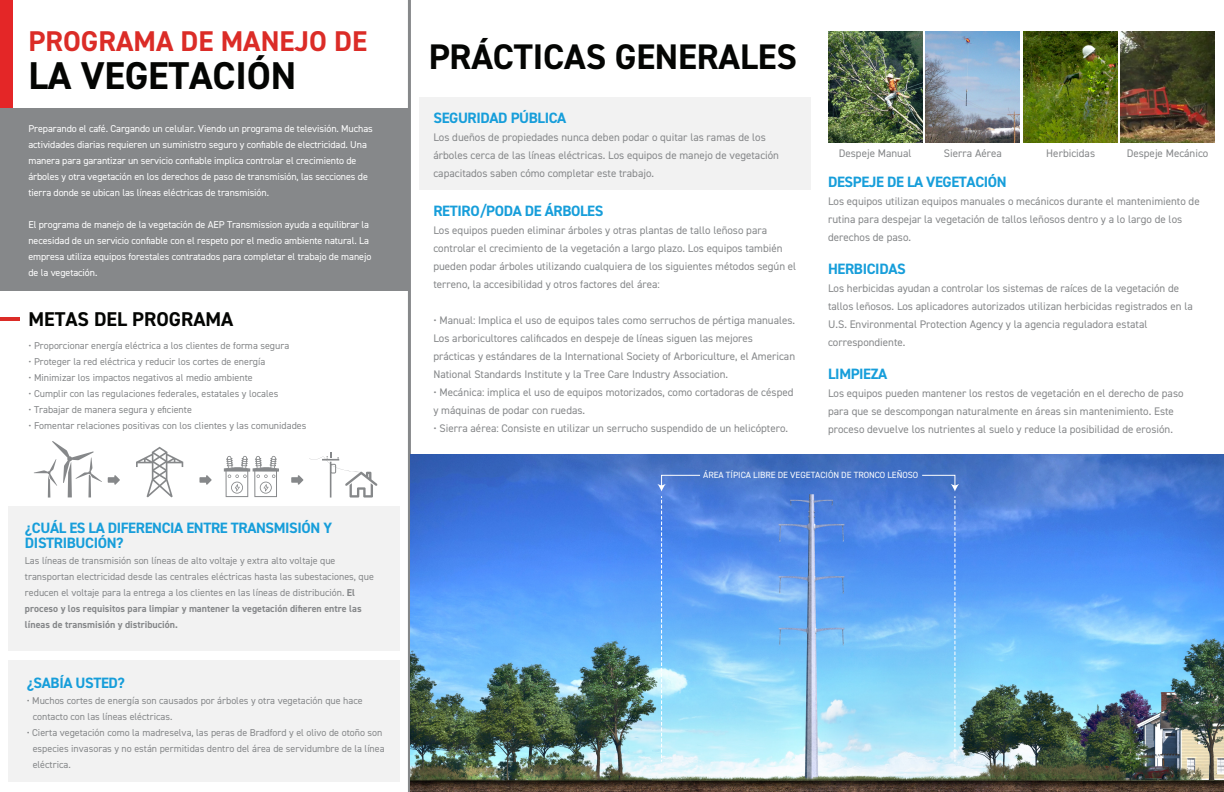
<style>
.page{position:relative;width:1224px;height:792px;background:#fff}
.page>*{position:absolute;margin:0;border:0;box-sizing:border-box;transform-origin:0 0}
.t1{font:700 38.9px "DIN2014";letter-spacing:-.005em;color:#040503}
.t2{font:700 35.6px "DIN2014";letter-spacing:-.005em;color:#040503}
.t3{font:700 28.7px "DIN2014";color:#db2c27}
.t4{font:700 20px "DIN2014";color:#040503}
.t5{font:700 15px/15px "DIN2014";letter-spacing:-.025em;color:#179eda}
.t6{font:11px/18px "DIN2014";color:#86888a}
.t7{font:10px/16px "DIN2014";color:#86888a}
.t8{font:10px/16px "DIN2014";letter-spacing:-.01em;color:#fff}
.t9{font:9px "DIN2014";letter-spacing:-.005em;color:#fff}
.s1{font-weight:700}
</style>
<div class="page">
<div style="left:9px;top:507px;width:391px;height:144px;background:#f2f2f2"></div>
<div style="left:9px;top:660px;width:391px;height:122px;background:#f2f2f2"></div>
<div style="left:0;top:0;width:13px;height:119px;background:#e42627"></div>
<div style="left:0;top:109px;width:409px;height:182px;background:#86888a"></div>
<hr style="left:0;top:318px;width:19px;height:3px;background:#db2c27">
<hr style="left:408px;top:0;width:3px;height:792px;background:#86888a">
<svg style="left:309px;top:453px;width:68px;height:45px"></svg>
<svg style="left:108px;top:475px;width:12px;height:10px"></svg>
<svg style="left:199px;top:475px;width:13px;height:10px"></svg>
<svg style="left:291px;top:475px;width:12px;height:10px"></svg>
<svg style="left:34px;top:441px;width:68px;height:57px"></svg>
<svg style="left:136px;top:447px;width:47px;height:50px"></svg>
<svg style="left:224px;top:456px;width:55px;height:41px"></svg>
<div style="left:419px;top:98px;width:392px;height:92px;background:#f2f2f2"></div>
<img style="left:410px;top:455px;width:814px;height:337px">
<img style="left:1024px;top:32px;width:94px;height:110px">
<img style="left:1121px;top:32px;width:94px;height:110px">
<img style="left:926px;top:32px;width:94px;height:110px">
<img style="left:828px;top:32px;width:94px;height:110px">
<svg style="left:921px;top:474px;width:38px;height:288px"></svg>
<svg style="left:657px;top:474px;width:44px;height:288px"></svg>
<h3 class="t3" style="left:29px;top:22px;width:340px">PROGRAMA DE MANEJO DE</h3>
<h1 class="t1" style="left:28px;top:50px;width:269px">LA VEGETACIÓN</h1>
<p class="t8" style="left:28px;top:120px;width:346px">Preparando el café. Cargando un celular. Viendo un programa de televisión. Muchas actividades diarias requieren un suministro seguro y confiable de electricidad. Una manera para garantizar un servicio confiable implica controlar el crecimiento de árboles y otra vegetación en los derechos de paso de transmisión, las secciones de tierra donde se ubican las líneas eléctricas de transmisión.</p>
<p class="t8" style="left:28px;top:216px;width:344px">El programa de manejo de la vegetación de AEP Transmission ayuda a equilibrar la necesidad de un servicio confiable con el respeto por el medio ambiente natural. La empresa utiliza equipos forestales contratados para completar el trabajo de manejo de la vegetación.</p>
<h3 class="t4" style="left:29px;top:306px;width:206px">METAS DEL PROGRAMA</h3>
<p class="t7" style="left:29px;top:337px;width:262px">• Proporcionar energía eléctrica a los clientes de forma segura</p>
<p class="t7" style="left:29px;top:353px;width:238px">• Proteger la red eléctrica y reducir los cortes de energía</p>
<p class="t7" style="left:29px;top:369px;width:226px">• Minimizar los impactos negativos al medio ambiente</p>
<p class="t7" style="left:29px;top:385px;width:251px">• Cumplir con las regulaciones federales, estatales y locales</p>
<p class="t7" style="left:29px;top:401px;width:165px">• Trabajar de manera segura y eficiente</p>
<p class="t7" style="left:29px;top:417px;width:279px">• Fomentar relaciones positivas con los clientes y las comunidades</p>
<h3 class="t5" style="left:25px;top:520px;width:309px">¿CUÁL ES LA DIFERENCIA ENTRE TRANSMISIÓN Y<br>DISTRIBUCIÓN?</h3>
<p class="t7" style="left:25px;top:552px;width:350px">Las líneas de transmisión son líneas de alto voltaje y extra alto voltaje que transportan electricidad desde las centrales eléctricas hasta las subestaciones, que reducen el voltaje para la entrega a los clientes en las líneas de distribución. <span class="s1">El proceso y los requisitos para limpiar y mantener la vegetación difieren entre las líneas de transmisión y distribución.</span></p>
<h3 class="t5" style="left:27px;top:675px;width:100px">¿SABÍA USTED?</h3>
<p class="t7" style="left:33px;top:692px;width:331px;text-indent:-6px">• Muchos cortes de energía son causados por árboles y otra vegetación que hace contacto con las líneas eléctricas.</p>
<p class="t7" style="left:33px;top:724px;width:353px;text-indent:-6px">• Cierta vegetación como la madreselva, las peras de Bradford y el olivo de otoño son especies invasoras y no están permitidas dentro del área de servidumbre de la línea eléctrica.</p>
<h2 class="t2" style="left:429px;top:33px;width:370px">PRÁCTICAS GENERALES</h2>
<h3 class="t5" style="left:433px;top:110px;width:134px">SEGURIDAD PÚBLICA</h3>
<p class="t6" style="left:433px;top:128px;width:347px">Los dueños de propiedades nunca deben podar o quitar las ramas de los árboles cerca de las líneas eléctricas. Los equipos de manejo de vegetación capacitados saben cómo completar este trabajo.</p>
<h3 class="t5" style="left:433px;top:204px;width:171px">RETIRO/PODA DE ÁRBOLES</h3>
<p class="t6" style="left:433px;top:221px;width:364px">Los equipos pueden eliminar árboles y otras plantas de tallo leñoso para controlar el crecimiento de la vegetación a largo plazo. Los equipos también pueden podar árboles utilizando cualquiera de los siguientes métodos según el terreno, la accesibilidad y otros factores del área:</p>
<p class="t6" style="left:433px;top:311px;width:363px">• Manual: Implica el uso de equipos tales como serruchos de pértiga manuales.<br>Los arboricultores calificados en despeje de líneas siguen las mejores prácticas y estándares de la International Society of Arboriculture, el American National Standards Institute y la Tree Care Industry Association.</p>
<p class="t6" style="left:433px;top:383px;width:362px">• Mecánica: implica el uso de equipos motorizados, como cortadoras de césped y máquinas de podar con ruedas.</p>
<p class="t6" style="left:433px;top:419px;width:356px">• Sierra aérea: Consiste en utilizar un serrucho suspendido de un helicóptero.</p>
<p class="t6" style="left:839px;top:144px;width:74px">Despeje Manual</p>
<p class="t6" style="left:944px;top:144px;width:59px">Sierra Aérea</p>
<p class="t6" style="left:1046px;top:144px;width:50px">Herbicidas</p>
<p class="t6" style="left:1127px;top:144px;width:83px">Despeje Mecánico</p>
<h3 class="t5" style="left:828px;top:174px;width:180px">DESPEJE DE LA VEGETACIÓN</h3>
<p class="t6" style="left:828px;top:192px;width:373px">Los equipos utilizan equipos manuales o mecánicos durante el mantenimiento de rutina para despejar la vegetación de tallos leñosos dentro y a lo largo de los derechos de paso.</p>
<h3 class="t5" style="left:828px;top:261px;width:79px">HERBICIDAS</h3>
<p class="t6" style="left:828px;top:279px;width:366px">Los herbicidas ayudan a controlar los sistemas de raíces de la vegetación de tallos leñosos. Los aplicadores autorizados utilizan herbicidas registrados en la U.S. Environmental Protection Agency y la agencia reguladora estatal correspondiente.</p>
<h3 class="t5" style="left:828px;top:366px;width:61px">LIMPIEZA</h3>
<p class="t6" style="left:828px;top:384px;width:357px">Los equipos pueden mantener los restos de vegetación en el derecho de paso para que se descompongan naturalmente en áreas sin mantenimiento. Este proceso devuelve los nutrientes al suelo y reduce la posibilidad de erosión.</p>
<p class="t9" style="left:703px;top:470px;width:217px">ÁREA TÍPICA LIBRE DE VEGETACIÓN DE TRONCO LEÑOSO</p>
</div>
